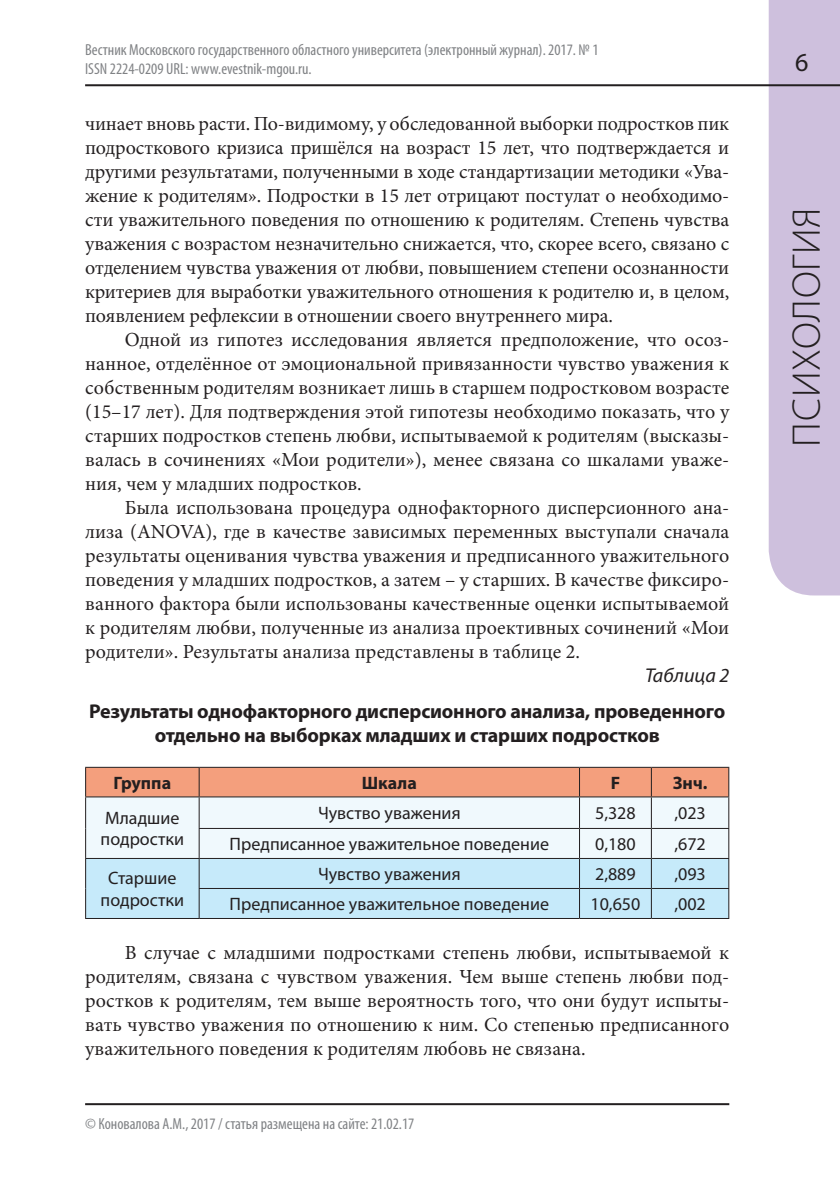
<style>
.page{position:relative;width:840px;height:1191px;background:#fff}
.page>*{position:absolute;margin:0;border:0;box-sizing:border-box;transform-origin:0 0}
.t1{font:300 40px "Myriad Pro";letter-spacing:.02em;color:#231f20}
.t2{font:26px "Myriad Pro";color:#231f20}
.Text_doc{font:20px/24px "Minion Pro";color:#231f20;text-align:justify}
.Tablica_11{font:700 20px/24px "Myriad Pro";letter-spacing:-.01em;color:#231f20;text-align:center}
.Tablica{font:italic 20px "Myriad Pro";color:#231f20}
.TextTab{font:18px/21.6px "Myriad Pro";color:#231f20}
.TextTab-2{font:700 18px "Myriad Pro";color:#231f20}
.t3{font:condensed 16px/19.2px "Myriad Pro";color:#808285}
</style>
<div class="page">
<div style="left:768px;top:0;width:71px;height:595px;background:#cec0dd"></div>
<hr style="left:85px;top:84px;width:754px;height:2px;background:#231f20">
<hr style="left:85px;top:1103px;width:644px;height:2px;background:#231f20">
<hr style="left:85px;top:918px;width:114px;height:1px;background:#231f20">
<hr style="left:199px;top:918px;width:380px;height:1px;background:#231f20">
<hr style="left:579px;top:918px;width:72px;height:1px;background:#231f20">
<hr style="left:651px;top:918px;width:78px;height:1px;background:#231f20">
<svg style="left:85px;top:767px;width:644px;height:151px"></svg>
<p class="t3" style="left:85px;top:39px;width:514px">Вестник Московского государственного областного университета (электронный журнал). 2017. № 1<br>ISSN 2224-0209 URL: www.evestnik-mgou.ru.</p>
<p class="Text_doc" style="left:85px;top:112px;width:645px">чинает вновь расти. По-видимому, у обследованной выборки подростков пик подросткового кризиса пришёлся на возраст 15 лет, что подтверждается и другими результатами, полученными в ходе стандартизации методики «Ува&shy;жение к родителям». Подростки в 15 лет отрицают постулат о необходимо&shy;сти уважительного поведения по отношению к родителям. Степень чувства уважения с возрастом незначительно снижается, что, скорее всего, связано с отделением чувства уважения от любви, повышением степени осознанности критериев для выработки уважительного отношения к родителю и, в целом, появлением рефлексии в отношении своего внутреннего мира.</p>
<p class="Text_doc" style="left:85px;top:328px;width:645px;text-indent:40px">Одной из гипотез исследования является предположение, что осоз&shy;нанное, отделённое от эмоциональной привязанности чувство уважения к собственным родителям возникает лишь в старшем подростковом возрасте (15–17 лет). Для подтверждения этой гипотезы необходимо показать, что у старших подростков степень любви, испытываемой к родителям (высказы&shy;валась в сочинениях «Мои родители»), менее связана со шкалами уваже&shy;ния, чем у младших подростков.</p>
<p class="Text_doc" style="left:85px;top:496px;width:645px;text-indent:40px">Была использована процедура однофакторного дисперсионного ана&shy;лиза (ANOVA), где в качестве зависимых переменных выступали сначала результаты оценивания чувства уважения и предписанного уважительного поведения у младших подростков, а затем – у старших. В качестве фиксиро&shy;ванного фактора были использованы качественные оценки испытываемой к родителям любви, полученные из анализа проективных сочинений «Мои родители». Результаты анализа представлены в таблице 2.</p>
<p class="Tablica" style="left:644px;top:663px;width:86px">Таблица 2</p>
<p class="Tablica_11" style="left:89px;top:698px;width:637px">Результаты однофакторного дисперсионного анализа, проведенного отдельно на выборках младших и старших подростков</p>
<p class="TextTab-2" style="left:113px;top:771px;width:59px">Группа</p>
<p class="TextTab-2" style="left:361px;top:771px;width:57px">Шкала</p>
<p class="TextTab-2" style="left:610px;top:771px;width:11px">F</p>
<p class="TextTab-2" style="left:672px;top:771px;width:36px">Знч.</p>
<p class="TextTab" style="left:101px;top:806px;width:85px">Младшие подростки</p>
<p class="TextTab" style="left:318px;top:802px;width:144px">Чувство уважения</p>
<p class="TextTab" style="left:594px;top:802px;width:42px">5,328</p>
<p class="TextTab" style="left:674px;top:802px;width:33px">,023</p>
<p class="TextTab" style="left:229px;top:833px;width:321px">Предписанное уважительное поведение</p>
<p class="TextTab" style="left:594px;top:833px;width:42px">0,180</p>
<p class="TextTab" style="left:674px;top:833px;width:31px">,672</p>
<p class="TextTab" style="left:101px;top:867px;width:85px;text-align:center">Старшие подростки</p>
<p class="TextTab" style="left:318px;top:863px;width:144px">Чувство уважения</p>
<p class="TextTab" style="left:594px;top:863px;width:42px">2,889</p>
<p class="TextTab" style="left:674px;top:863px;width:33px">,093</p>
<p class="TextTab" style="left:229px;top:893px;width:321px">Предписанное уважительное поведение</p>
<p class="TextTab" style="left:590px;top:893px;width:51px">10,650</p>
<p class="TextTab" style="left:674px;top:893px;width:31px">,002</p>
<p class="Text_doc" style="left:85px;top:940px;width:645px;text-indent:40px">В случае с младшими подростками степень любви, испытываемой к родителям, связана с чувством уважения. Чем выше степень любви под&shy;ростков к родителям, тем выше вероятность того, что они будут испыты&shy;вать чувство уважения по отношению к ним. Со степенью предписанного уважительного поведения к родителям любовь не связана.</p>
<p class="t3" style="left:85px;top:1114px;width:330px">© Коновалова А.М., 2017 / статья размещена на сайте: 21.02.17</p>
<h2 class="t2" style="left:794px;top:47px;width:15px">6</h2>
<h1 class="t1" style="left:782px;top:446px;width:241px;rotate:-90deg">ПСИХОЛОГИЯ</h1>
</div>
